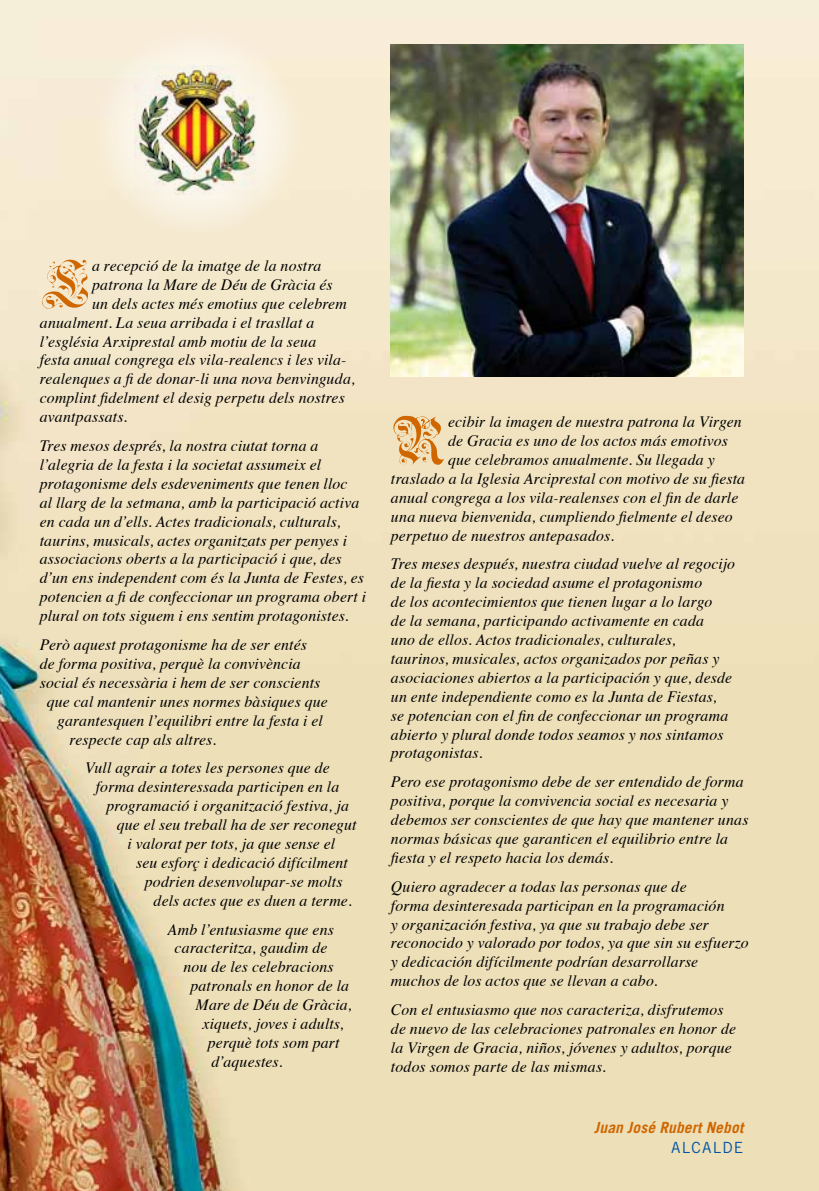
<style>
.page{position:relative;width:819px;height:1191px;background:#fff}
.page>*{position:absolute;margin:0;border:0;box-sizing:border-box;transform-origin:0 0}
.t1{font:68.95px "Uechi Gothic";color:#cf6600}
.t2{font:italic 15.75px/18.9px "Times";letter-spacing:.01em;color:#000}
.t3{font:italic 700 15.4px "Trade Gothic";letter-spacing:.01em;color:#cf6600}
.t4{font:15.4px "Trade Gothic";color:#0055a4}
</style>
<div class="page">
<img style="left:0;top:0;width:819px;height:1191px">
<img style="left:391px;top:44px;width:352px;height:333px">
<div style="left:95px;top:29px;width:206px;height:207px;background:#f9f0de;border-radius:50%"></div>
<img style="left:135px;top:66px;width:123px;height:129px">
<h1 class="t1" style="left:40px;top:259px;width:52px">L</h1>
<p class="t2" style="left:92px;top:255px;width:231px">a recepció de la imatge de la nostra</p>
<p class="t2" style="left:92px;top:274px;width:242px">patrona la Mare de Déu de Gràcia és</p>
<p class="t2" style="left:92px;top:293px;width:256px">un dels actes més emotius que celebrem</p>
<p class="t2" style="left:40px;top:312px;width:276px">anualment. La seua arribada i el trasllat a</p>
<p class="t2" style="left:40px;top:331px;width:278px">l’església Arxiprestal amb motiu de la seua</p>
<p class="t2" style="left:40px;top:350px;width:308px">festa anual congrega els vila-realencs i les vila-</p>
<p class="t2" style="left:40px;top:369px;width:317px">realenques a fi de donar-li una nova benvinguda,</p>
<p class="t2" style="left:40px;top:387px;width:306px">complint fidelment el desig perpetu dels nostres</p>
<p class="t2" style="left:40px;top:406px;width:89px">avantpassats.</p>
<p class="t2" style="left:40px;top:435px;width:328px">Tres mesos després, la nostra ciutat torna a l’alegria de la festa i la societat assumeix el protagonisme dels esdeveniments que tenen lloc<br>al llarg de la setmana, amb la participació activa en cada un d’ells. Actes tradicionals, culturals, taurins, musicals, actes organitzats per penyes i associacions oberts a la participació i que, des d’un ens independent com és la Junta de Festes, es potencien a fi de confeccionar un programa obert i plural on tots siguem i ens sentim protagonistes.</p>
<p class="t2" style="left:40px;top:634px;width:268px">Però aquest protagonisme ha de ser entés</p>
<p class="t2" style="left:40px;top:653px;width:262px">de forma positiva, perquè la convivència</p>
<p class="t2" style="left:40px;top:672px;width:282px">social és necessària i hem de ser conscients</p>
<p class="t2" style="left:47px;top:691px;width:282px">que cal mantenir unes normes bàsiques que</p>
<p class="t2" style="left:57px;top:710px;width:267px">garantesquen l’equilibri entre la festa i el</p>
<p class="t2" style="left:70px;top:729px;width:148px">respecte cap als altres.</p>
<p class="t2" style="left:85px;top:757px;width:246px">Vull agrair a totes les persones que de</p>
<p class="t2" style="left:96px;top:776px;width:245px">forma desinteressada participen en la</p>
<p class="t2" style="left:106px;top:795px;width:244px">programació i organització festiva, ja</p>
<p class="t2" style="left:117px;top:814px;width:241px">que el seu treball ha de ser reconegut</p>
<p class="t2" style="left:127px;top:833px;width:209px">i valorat per tots, ja que sense el</p>
<p class="t2" style="left:136px;top:852px;width:213px">seu esforç i dedicació difícilment</p>
<p class="t2" style="left:145px;top:871px;width:199px">podrien desenvolupar-se molts</p>
<p class="t2" style="left:154px;top:890px;width:199px">dels actes que es duen a terme.</p>
<p class="t2" style="left:168px;top:919px;width:168px">Amb l’entusiasme que ens</p>
<p class="t2" style="left:175px;top:937px;width:154px">caracteritza, gaudim de</p>
<p class="t2" style="left:183px;top:956px;width:152px">nou de les celebracions</p>
<p class="t2" style="left:190px;top:975px;width:160px">patronals en honor de la</p>
<p class="t2" style="left:196px;top:994px;width:158px">Mare de Déu de Gràcia,</p>
<p class="t2" style="left:203px;top:1013px;width:143px">xiquets, joves i adults,</p>
<p class="t2" style="left:208px;top:1032px;width:133px">perquè tots som part</p>
<p class="t2" style="left:211px;top:1051px;width:72px">d’aquestes.</p>
<h1 class="t1" style="left:391px;top:415px;width:57px">R</h1>
<p class="t2" style="left:448px;top:411px;width:295px">ecibir la imagen de nuestra patrona la Virgen</p>
<p class="t2" style="left:448px;top:430px;width:281px">de Gracia es uno de los actos más emotivos</p>
<p class="t2" style="left:448px;top:449px;width:268px">que celebramos anualmente. Su llegada y</p>
<p class="t2" style="left:391px;top:468px;width:355px">traslado a la Iglesia Arciprestal con motivo de su fiesta</p>
<p class="t2" style="left:391px;top:487px;width:349px">anual congrega a los vila-realenses con el fin de darle</p>
<p class="t2" style="left:391px;top:506px;width:343px">una nueva bienvenida, cumpliendo fielmente el deseo</p>
<p class="t2" style="left:391px;top:525px;width:224px">perpetuo de nuestros antepasados.</p>
<p class="t2" style="left:391px;top:553px;width:345px">Tres meses después, nuestra ciudad vuelve al regocijo de la fiesta y la sociedad asume el protagonismo<br>de los acontecimientos que tienen lugar a lo largo<br>de la semana, participando activamente en cada<br>uno de ellos. Actos tradicionales, culturales, taurinos, musicales, actos organizados por peñas y asociaciones abiertos a la participación y que, desde un ente independiente como es la Junta de Fiestas,<br>se potencian con el fin de confeccionar un programa abierto y plural donde todos seamos y nos sintamos protagonistas.</p>
<p class="t2" style="left:391px;top:771px;width:359px">Pero ese protagonismo debe de ser entendido de forma positiva, porque la convivencia social es necesaria y debemos ser conscientes de que hay que mantener unas normas básicas que garanticen el equilibrio entre la fiesta y el respeto hacia los demás.</p>
<p class="t2" style="left:391px;top:876px;width:359px">Quiero agradecer a todas las personas que de<br>forma desinteresada participan en la programación<br>y organización festiva, ya que su trabajo debe ser reconocido y valorado por todos, ya que sin su esfuerzo y dedicación difícilmente podrían desarrollarse muchos de los actos que se llevan a cabo.</p>
<p class="t2" style="left:391px;top:999px;width:346px">Con el entusiasmo que nos caracteriza, disfrutemos de nuevo de las celebraciones patronales en honor de la Virgen de Gracia, niños, jóvenes y adultos, porque todos somos parte de las mismas.</p>
<p class="t3" style="left:594px;top:1118px;width:150px">Juan José Rubert Nebot</p>
<p class="t4" style="left:671px;top:1137px;width:74px">ALCALDE</p>
</div>
